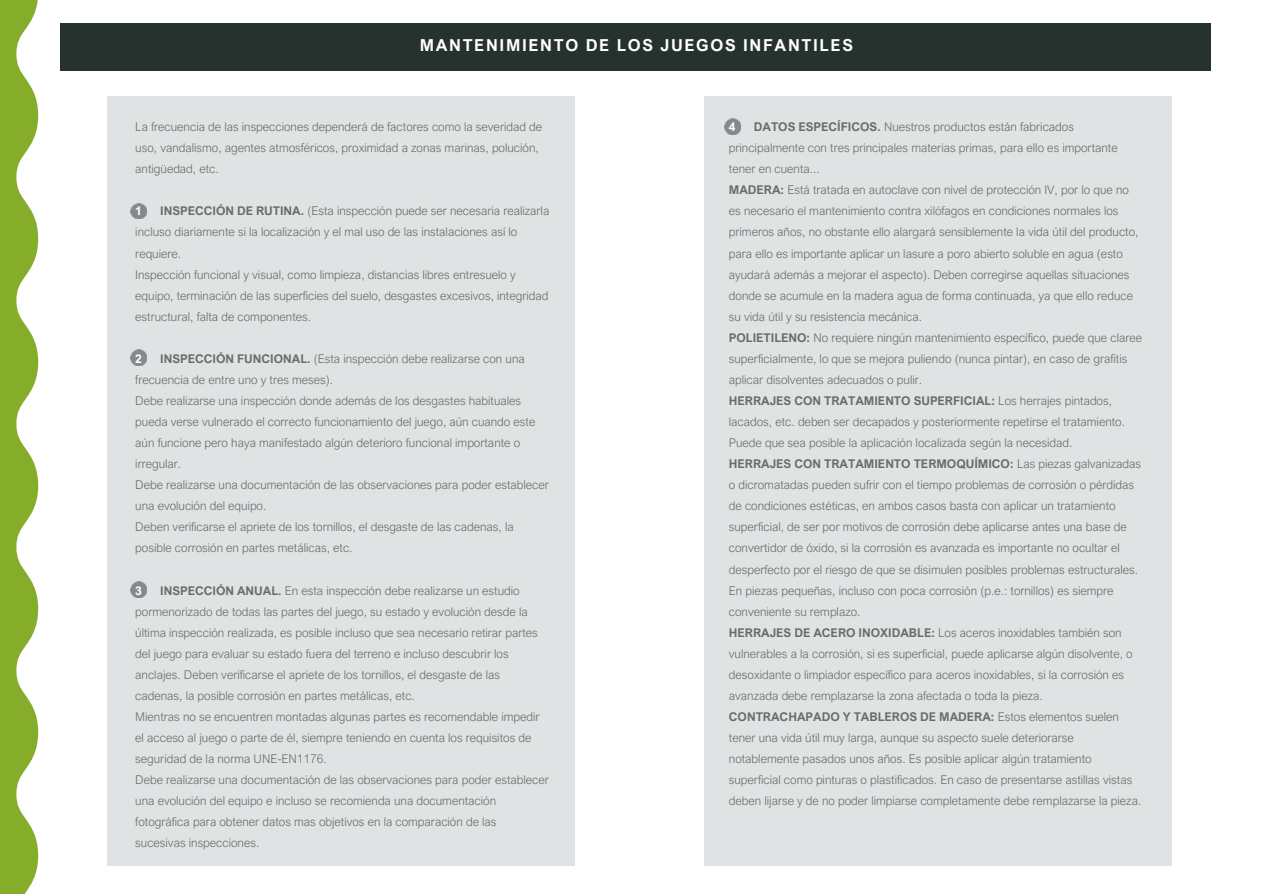
<style>
.page{position:relative;width:1263px;height:894px;background:#fff}
.page>*{position:absolute;margin:0;border:0;box-sizing:border-box;transform-origin:0 0}
.t1{font:700 16.5px "Arial Nova";letter-spacing:.1em;color:#fff}
.t2{font:300 12px/21px "Arial Nova";color:#6b6b6b}
.t3{font:700 12px "Arial Nova";color:#fff}
.s1{font-weight:700}
</style>
<div class="page">
<svg style="left:26px;top:0;width:12px;height:892px"></svg>
<svg style="left:16px;top:0;width:10px;height:893px;fill:#85ad29"></svg>
<div style="left:0;top:0;width:16px;height:893px;background:#85ad29"></div>
<div style="left:60px;top:23px;width:1150px;height:48px;background:#26322e"></div>
<div style="left:108px;top:96px;width:467px;height:769px;background:#e0e3e4"></div>
<img style="left:131px;top:203px;width:15px;height:16px">
<img style="left:131px;top:350px;width:15px;height:15px">
<img style="left:131px;top:581px;width:15px;height:16px">
<div style="left:704px;top:96px;width:468px;height:769px;background:#e0e3e4"></div>
<img style="left:725px;top:119px;width:16px;height:16px">
<h1 class="t1" style="left:420px;top:35px;width:435px">MANTENIMIENTO DE LOS JUEGOS INFANTILES</h1>
<p class="t2" style="left:135px;top:116px;width:408px">La frecuencia de las inspecciones dependerá de factores como la severidad de uso, vandalismo, agentes atmosféricos, proximidad a zonas marinas, polución, antigüedad, etc.</p>
<p class="t3" style="left:135px;top:203px;width:8px">1</p>
<p class="t2" style="left:135px;top:200px;width:416px;text-indent:25px"><span class="s1">INSPECCIÓN DE RUTINA.</span> (Esta inspección puede ser necesaria realizarla incluso diariamente si la localización y el mal uso de las instalaciones así lo requiere.<br>Inspección funcional y visual, como limpieza, distancias libres entresuelo y equipo, terminación de las superficies del suelo, desgastes excesivos, integridad estructural, falta de componentes.</p>
<p class="t3" style="left:135px;top:351px;width:8px">2</p>
<p class="t2" style="left:135px;top:348px;width:415px;text-indent:25px"><span class="s1">INSPECCIÓN FUNCIONAL.</span> (Esta inspección debe realizarse con una frecuencia de entre uno y tres meses).<br>Debe realizarse una inspección donde además de los desgastes habituales pueda verse vulnerado el correcto funcionamiento del juego, aún cuando este aún funcione pero haya manifestado algún deterioro funcional importante o irregular.<br>Debe realizarse una documentación de las observaciones para poder establecer una evolución del equipo.<br>Deben verificarse el apriete de los tornillos, el desgaste de las cadenas, la posible corrosión en partes metálicas, etc.</p>
<p class="t3" style="left:135px;top:582px;width:8px">3</p>
<p class="t2" style="left:135px;top:579px;width:415px;text-indent:25px"><span class="s1">INSPECCIÓN ANUAL.</span> En esta inspección debe realizarse un estudio pormenorizado de todas las partes del juego, su estado y evolución desde la última inspección realizada, es posible incluso que sea necesario retirar partes del juego para evaluar su estado fuera del terreno e incluso descubrir los anclajes. Deben verificarse el apriete de los tornillos, el desgaste de las cadenas, la posible corrosión en partes metálicas, etc.<br>Mientras no se encuentren montadas algunas partes es recomendable impedir el acceso al juego o parte de él, siempre teniendo en cuenta los requisitos de seguridad de la norma UNE-EN1176.<br>Debe realizarse una documentación de las observaciones para poder establecer una evolución del equipo e incluso se recomienda una documentación fotográfica para obtener datos mas objetivos en la comparación de las sucesivas inspecciones.</p>
<p class="t2" style="left:729px;top:116px;width:415px;text-indent:25px"><span class="s1">DATOS ESPECÍFICOS.</span> Nuestros productos están fabricados principalmente con tres principales materias primas, para ello es importante tener en cuenta...<br><span class="s1">MADERA:</span> Está tratada en autoclave con nivel de protección IV, por lo que no es necesario el mantenimiento contra xilófagos en condiciones normales los primeros años, no obstante ello alargará sensiblemente la vida útil del producto, para ello es importante aplicar un lasure a poro abierto soluble en agua (esto ayudará además a mejorar el aspecto). Deben corregirse aquellas situaciones donde se acumule en la madera agua de forma continuada, ya que ello reduce su vida útil y su resistencia mecánica.<br><span class="s1">POLIETILENO:</span> No requiere ningún mantenimiento específico, puede que claree superficialmente, lo que se mejora puliendo (nunca pintar), en caso de grafitis aplicar disolventes adecuados o pulir.<br><span class="s1">HERRAJES CON TRATAMIENTO SUPERFICIAL:</span> Los herrajes pintados, lacados, etc. deben ser decapados y posteriormente repetirse el tratamiento.<br>Puede que sea posible la aplicación localizada según la necesidad.<br><span class="s1">HERRAJES CON TRATAMIENTO TERMOQUÍMICO:</span> Las piezas galvanizadas o dicromatadas pueden sufrir con el tiempo problemas de corrosión o pérdidas de condiciones estéticas, en ambos casos basta con aplicar un tratamiento superficial, de ser por motivos de corrosión debe aplicarse antes una base de convertidor de óxido, si la corrosión es avanzada es importante no ocultar el desperfecto por el riesgo de que se disimulen posibles problemas estructurales.<br>En piezas pequeñas, incluso con poca corrosión (p.e.: tornillos) es siempre conveniente su remplazo.<br><span class="s1">HERRAJES DE ACERO INOXIDABLE:</span> Los aceros inoxidables también son vulnerables a la corrosión, si es superficial, puede aplicarse algún disolvente, o desoxidante o limpiador específico para aceros inoxidables, si la corrosión es avanzada debe remplazarse la zona afectada o toda la pieza.<br><span class="s1">CONTRACHAPADO Y TABLEROS DE MADERA:</span> Estos elementos suelen tener una vida útil muy larga, aunque su aspecto suele deteriorarse notablemente pasados unos años. Es posible aplicar algún tratamiento superficial como pinturas o plastificados. En caso de presentarse astillas vistas deben lijarse y de no poder limpiarse completamente debe remplazarse la pieza.</p>
<p class="t3" style="left:729px;top:119px;width:8px">4</p>
</div>
